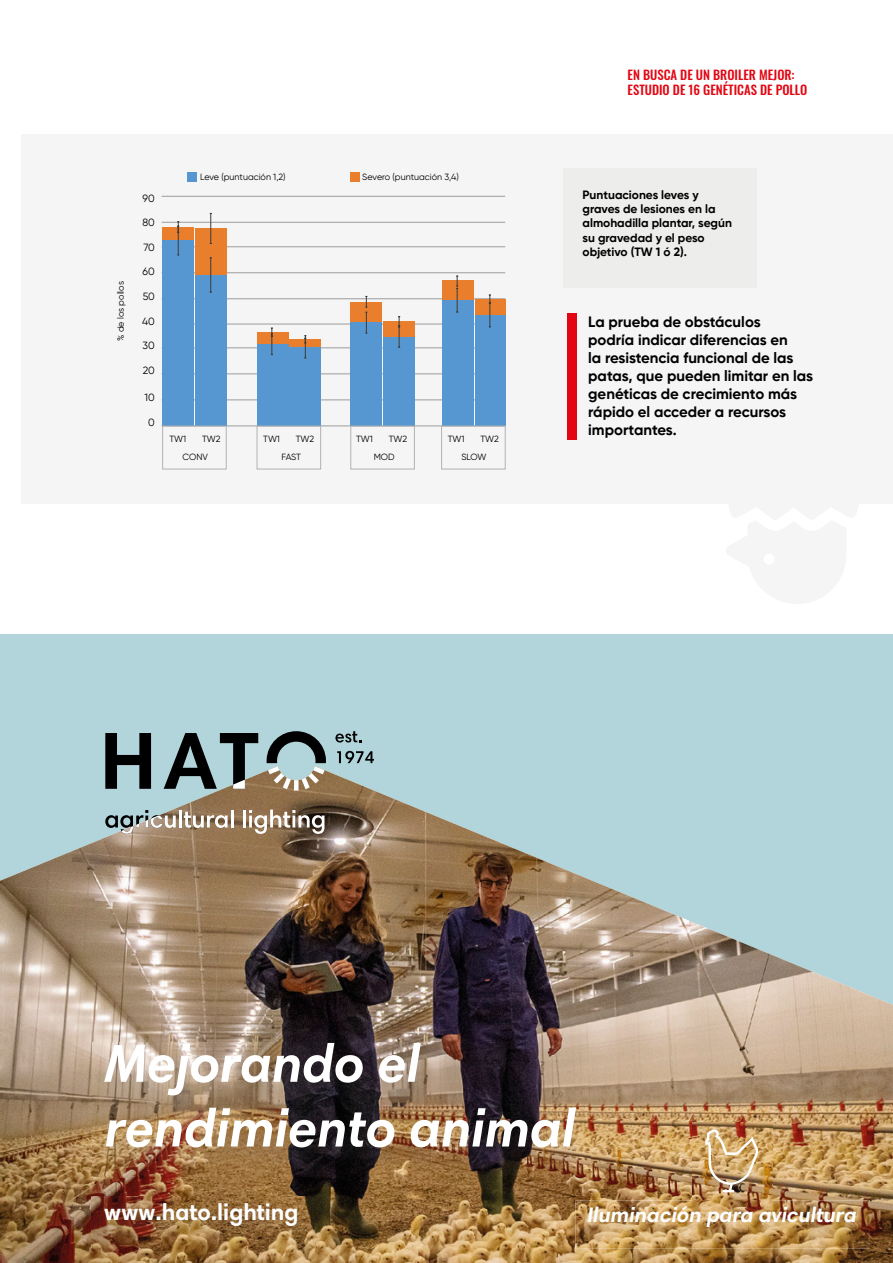
<style>
.page{position:relative;width:893px;height:1263px;background:#fff}
.page>*{position:absolute;margin:0;border:0;box-sizing:border-box;transform-origin:0 0}
.t1{font:italic 700 54px/64.7px "Harmonia Sans Std";color:#fff}
.t2{font:700 23.4px "Harmonia Sans Std";color:#fff}
.t3{font:italic 700 21.3px "Harmonia Sans Std";color:#fff}
.t4{font:700 15px/18px "Gilroy";color:#000}
.t5{font:12.75px "Oswald";color:#e30612}
.t6{font:700 12px/14.4px "Gilroy";color:#000}
.t7{font:10.5px "Gilroy";color:#000}
.t8{font:9px "Gilroy";color:#000}
</style>
<div class="page">
<div style="left:21px;top:134px;width:872px;height:370px;background:#f5f5f5"></div>
<div style="left:563px;top:168px;width:194px;height:119px;background:#ededec"></div>
<hr style="left:162px;top:196px;width:343px;height:1px;background:#9c9c9c">
<hr style="left:162px;top:222px;width:343px;height:1px;background:#9c9c9c">
<hr style="left:162px;top:246px;width:343px;height:1px;background:#9c9c9c">
<hr style="left:162px;top:272px;width:343px;height:1px;background:#9c9c9c">
<hr style="left:162px;top:298px;width:343px;height:1px;background:#9c9c9c">
<hr style="left:162px;top:324px;width:344px;height:1px;background:#9c9c9c">
<hr style="left:162px;top:348px;width:343px;height:1px;background:#9c9c9c">
<hr style="left:162px;top:374px;width:343px;height:1px;background:#9c9c9c">
<hr style="left:162px;top:400px;width:343px;height:1px;background:#9c9c9c">
<hr style="left:162px;top:426px;width:343px;height:1px;background:#9c9c9c">
<div style="left:162px;top:227px;width:32px;height:14px;background:#e97f2d"></div>
<div style="left:257px;top:332px;width:31px;height:12px;background:#e97f2d"></div>
<div style="left:290px;top:339px;width:31px;height:8px;background:#e97f2d"></div>
<div style="left:350px;top:302px;width:31px;height:21px;background:#e97f2d"></div>
<div style="left:442px;top:281px;width:31px;height:20px;background:#e97f2d"></div>
<div style="left:383px;top:321px;width:31px;height:16px;background:#e97f2d"></div>
<div style="left:475px;top:299px;width:30px;height:16px;background:#e97f2d"></div>
<div style="left:195px;top:229px;width:31px;height:46px;background:#e97f2d"></div>
<div style="left:162px;top:241px;width:32px;height:185px;background:#5797d1"></div>
<div style="left:195px;top:275px;width:31px;height:151px;background:#5797d1"></div>
<div style="left:257px;top:344px;width:31px;height:82px;background:#5797d1"></div>
<div style="left:290px;top:347px;width:31px;height:79px;background:#5797d1"></div>
<div style="left:350px;top:323px;width:31px;height:103px;background:#5797d1"></div>
<div style="left:383px;top:337px;width:31px;height:89px;background:#5797d1"></div>
<div style="left:442px;top:300px;width:31px;height:126px;background:#5797d1"></div>
<div style="left:475px;top:315px;width:30px;height:111px;background:#5797d1"></div>
<hr style="left:178px;top:222px;width:1px;height:33px;background:#3c3c3a">
<hr style="left:210px;top:213px;width:1px;height:30px;background:#3c3c3a">
<hr style="left:210px;top:258px;width:1px;height:34px;background:#3c3c3a">
<svg style="left:398px;top:316px;width:2px;height:32px"></svg>
<svg style="left:489px;top:295px;width:2px;height:33px"></svg>
<svg style="left:456px;top:276px;width:2px;height:37px"></svg>
<svg style="left:365px;top:296px;width:2px;height:38px"></svg>
<svg style="left:304px;top:335px;width:2px;height:24px"></svg>
<svg style="left:271px;top:328px;width:2px;height:27px"></svg>
<svg style="left:177px;top:221px;width:2px;height:12px"></svg>
<div style="left:188px;top:172px;width:9px;height:10px;background:#5797d1"></div>
<div style="left:350px;top:172px;width:10px;height:10px;background:#e97f2d"></div>
<div style="left:162px;top:426px;width:64px;height:43px;border:1px solid #b2b2b2"></div>
<div style="left:257px;top:426px;width:64px;height:43px;border:1px solid #b2b2b2"></div>
<div style="left:351px;top:426px;width:64px;height:43px;border:1px solid #b2b2b2"></div>
<div style="left:441px;top:426px;width:64px;height:43px;border:1px solid #b2b2b2"></div>
<div style="left:567px;top:313px;width:9px;height:127px;background:#e30612"></div>
<div style="left:0;top:635px;width:893px;height:628px;background:#b1d5da"></div>
<img style="left:0;top:766px;width:893px;height:497px">
<svg style="left:335px;top:731px;width:27px;height:11px"></svg>
<svg style="left:337px;top:751px;width:37px;height:12px"></svg>
<svg style="left:105px;top:810px;width:71px;height:24px"></svg>
<hr style="left:179px;top:809px;width:3px;height:18px;background:#fff">
<svg style="left:184px;top:812px;width:44px;height:16px"></svg>
<hr style="left:231px;top:809px;width:3px;height:18px;background:#fff">
<hr style="left:243px;top:809px;width:3px;height:18px;background:#fff">
<svg style="left:249px;top:809px;width:75px;height:25px;background:#9b8a78"></svg>
<svg style="left:267px;top:731px;width:59px;height:60px"></svg>
<svg style="left:105px;top:733px;width:46px;height:56px"></svg>
<svg style="left:164px;top:733px;width:94px;height:56px"></svg>
<img style="left:92px;top:1196px;width:220px;height:50px">
<img style="left:93px;top:1042px;width:498px;height:133px">
<img style="left:693px;top:1123px;width:80px;height:77px">
<img style="left:705px;top:1129px;width:53px;height:63px">
<img style="left:575px;top:1200px;width:295px;height:48px">
<p class="t8" style="left:115px;top:341px;width:61px;rotate:-90deg">% de los pollos</p>
<p class="t7" style="left:143px;top:192px;width:14px">90</p>
<p class="t7" style="left:142px;top:216px;width:14px">80</p>
<p class="t7" style="left:143px;top:241px;width:13px">70</p>
<p class="t7" style="left:143px;top:265px;width:14px">60</p>
<p class="t7" style="left:143px;top:290px;width:14px">50</p>
<p class="t7" style="left:142px;top:315px;width:14px">40</p>
<p class="t7" style="left:143px;top:339px;width:14px">30</p>
<p class="t7" style="left:143px;top:364px;width:14px">20</p>
<p class="t7" style="left:145px;top:391px;width:12px">10</p>
<p class="t7" style="left:148px;top:416px;width:8px">0</p>
<p class="t8" style="left:200px;top:171px;width:87px">Leve (puntuación 1,2)</p>
<p class="t8" style="left:362px;top:171px;width:98px">Severo (puntuación 3,4)</p>
<p class="t8" style="left:169px;top:433px;width:18px">TW1</p>
<p class="t8" style="left:202px;top:433px;width:20px">TW2</p>
<p class="t8" style="left:263px;top:433px;width:18px">TW1</p>
<p class="t8" style="left:296px;top:433px;width:20px">TW2</p>
<p class="t8" style="left:356px;top:433px;width:18px">TW1</p>
<p class="t8" style="left:389px;top:433px;width:20px">TW2</p>
<p class="t8" style="left:448px;top:433px;width:18px">TW1</p>
<p class="t8" style="left:480px;top:433px;width:20px">TW2</p>
<p class="t8" style="left:182px;top:452px;width:27px">CONV</p>
<p class="t8" style="left:281px;top:452px;width:21px">FAST</p>
<p class="t8" style="left:374px;top:452px;width:22px">MOD</p>
<p class="t8" style="left:461px;top:452px;width:27px">SLOW</p>
<p class="t5" style="left:628px;top:63px;width:169px">EN BUSCA DE UN BROILER MEJOR:</p>
<p class="t5" style="left:628px;top:79px;width:181px">ESTUDIO DE 16 GENÉTICAS DE POLLO</p>
<p class="t6" style="left:583px;top:187px;width:151px">Puntuaciones leves y graves de lesiones en la almohadilla plantar, según su gravedad y el peso objetivo (TW 1 ó 2).</p>
<p class="t4" style="left:588px;top:313px;width:226px">La prueba de obstáculos<br>podría indicar diferencias en<br>la resistencia funcional de las patas, que pueden limitar en las genéticas de crecimiento más rápido el acceder a recursos importantes.</p>
<p class="t1" style="left:104px;top:1031px;width:472px">Mejorando el rendimiento animal</p>
<p class="t2" style="left:104px;top:1197px;width:196px">www.hato.lighting</p>
<p class="t3" style="left:586px;top:1201px;width:275px">Iluminación para avicultura</p>
</div>
